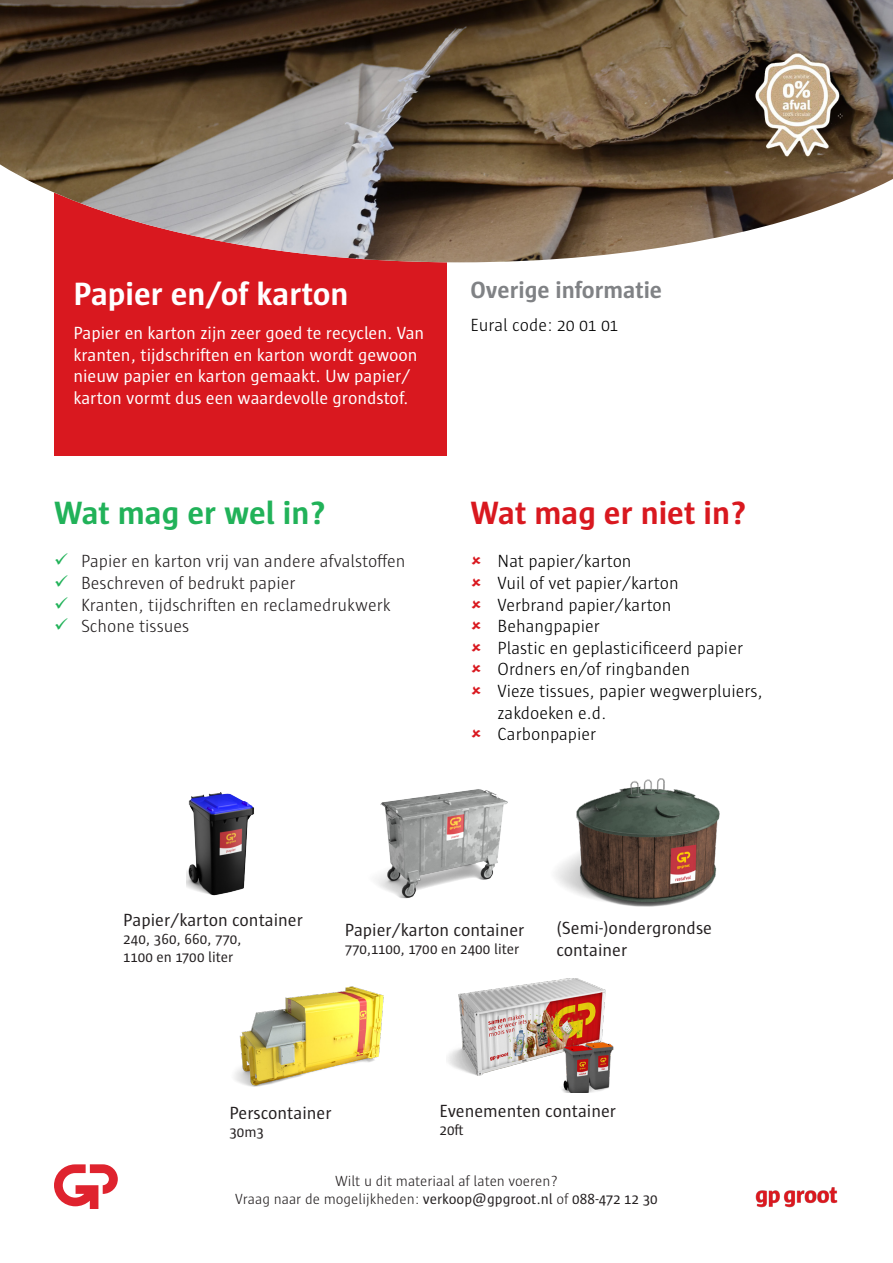
<style>
.page{position:relative;width:893px;height:1263px;background:#fff}
.page>*{position:absolute;margin:0;border:0;box-sizing:border-box;transform-origin:0 0}
.t1{font:700 33px "Sun";color:#fff}
.t2{font:700 33px "Sun";color:#d9181f}
.t3{font:700 33px "Sun";color:#21b259}
.t4{font:700 24px "Sun";color:#808285}
.t5{font:300 18px/21.6px "Sun";color:#000001}
.t6{font:18px/21.6px "Sun";color:#fff}
.t7{font:300 18px "Sun";color:#231f20}
.t8{font:18px "Sun";color:#231f20}
.t9{font:300 15px/18px "Sun";color:#231f20;text-align:center}
.t10{font:15px "Sun";color:#231f20}
.s1{font-weight:400}
</style>
<div class="page">
<svg style="left:54px;top:1164px;width:64px;height:45px"></svg>
<img style="left:755px;top:1187px;width:83px;height:21px">
<div style="left:54px;top:74px;width:392px;height:381px;background:#d9181f"></div>
<img style="left:0;top:0;width:893px;height:262px">
<img style="left:187px;top:792px;width:67px;height:104px">
<img style="left:375px;top:789px;width:133px;height:110px">
<img style="left:555px;top:778px;width:165px;height:129px">
<img style="left:234px;top:986px;width:150px;height:101px">
<img style="left:448px;top:978px;width:166px;height:115px">
<p class="t1" style="left:73px;top:276px;width:277px">Papier en/of karton</p>
<p class="t6" style="left:73px;top:322px;width:352px">Papier en karton zijn zeer goed te recyclen. Van kranten, tijdschriften en karton wordt gewoon nieuw papier en karton gemaakt. Uw papier/ karton vormt dus een waardevolle grondstof.</p>
<h2 class="t4" style="left:471px;top:276px;width:193px">Overige informatie</h2>
<p class="t5" style="left:471px;top:314px;width:149px">Eural code: 20 01 01</p>
<h1 class="t3" style="left:54px;top:495px;width:273px">Wat mag er wel in?</h1>
<h1 class="t2" style="left:471px;top:495px;width:277px">Wat mag er niet in?</h1>
<p class="t7" style="left:81px;top:551px;width:326px">Papier en karton vrij van andere afvalstoffen</p>
<p class="t7" style="left:81px;top:573px;width:216px">Beschreven of bedrukt papier</p>
<p class="t7" style="left:81px;top:595px;width:311px">Kranten, tijdschriften en reclamedrukwerk</p>
<p class="t7" style="left:81px;top:616px;width:110px">Schone tissues</p>
<p class="t5" style="left:498px;top:550px;width:136px">Nat papier/karton</p>
<p class="t5" style="left:498px;top:572px;width:183px">Vuil of vet papier/karton</p>
<p class="t5" style="left:498px;top:594px;width:175px">Verbrand papier/karton</p>
<p class="t5" style="left:498px;top:615px;width:104px">Behangpapier</p>
<p class="t5" style="left:498px;top:637px;width:247px">Plastic en geplasticificeerd papier</p>
<p class="t5" style="left:498px;top:658px;width:194px">Ordners en/of ringbanden</p>
<p class="t5" style="left:498px;top:680px;width:267px">Vieze tissues, papier wegwerpluiers, zakdoeken e.d.</p>
<p class="t5" style="left:498px;top:723px;width:100px">Carbonpapier</p>
<p class="t8" style="left:123px;top:909px;width:181px">Papier/karton container</p>
<p class="t10" style="left:123px;top:930px;width:120px">240, 360, 660, 770,</p>
<p class="t10" style="left:123px;top:948px;width:112px">1100 en 1700 liter</p>
<p class="t8" style="left:345px;top:920px;width:181px">Papier/karton container</p>
<p class="t10" style="left:345px;top:941px;width:176px">770,1100, 1700 en 2400 liter</p>
<p class="t8" style="left:556px;top:918px;width:157px">(Semi-)ondergrondse</p>
<p class="t8" style="left:556px;top:940px;width:72px">container</p>
<p class="t8" style="left:229px;top:1103px;width:104px">Perscontainer</p>
<p class="t10" style="left:229px;top:1124px;width:36px">30m3</p>
<p class="t8" style="left:439px;top:1101px;width:178px">Evenementen container</p>
<p class="t10" style="left:439px;top:1121px;width:26px">20ft</p>
<p class="t9" style="left:235px;top:1171px;width:424px">Wilt u dit materiaal af laten voeren?<br>Vraag naar de mogelijkheden: <span class="s1">verkoop@gpgroot.nl</span> of <span class="s1">088-472 12 30</span></p>
</div>
